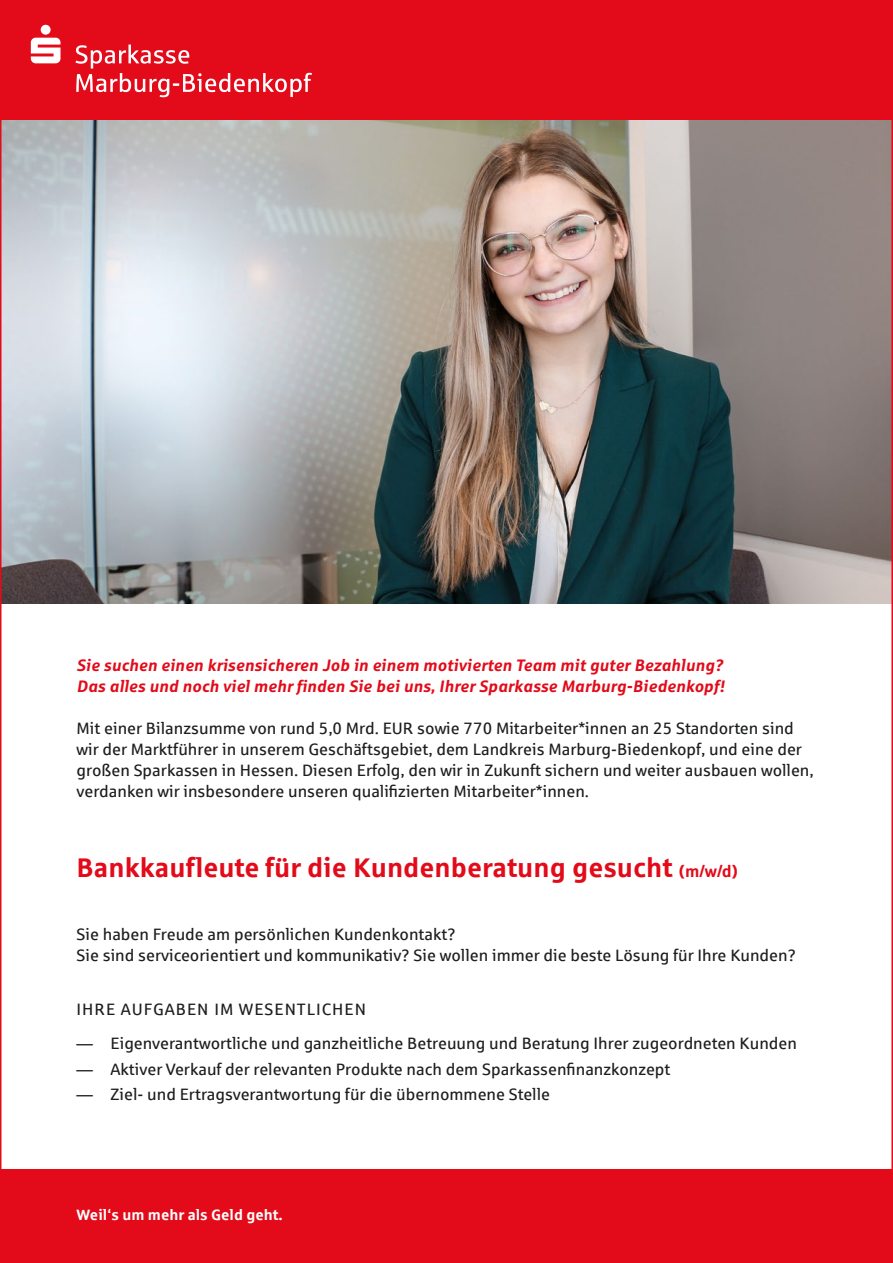
<style>
.page{position:relative;width:893px;height:1263px;background:#fff}
.page>*{position:absolute;margin:0;border:0;box-sizing:border-box;transform-origin:0 0}
.t1{font:700 27px "Sparkasse Rg";color:#e30a19}
.t2{font:16.5px/21px "Sparkasse Rg Regular 2";color:#1d1e1f}
.t3{font:italic 700 16.5px/21px "Sparkasse Rg";color:#e30a19}
.t4{font:16.5px "Sparkasse Rg";color:#1d1e1f}
.t5{font:16.5px "Sparkasse Rg Regular 2";letter-spacing:.06em;color:#1d1e1f}
.t6{font:700 15px "Sparkasse Rg";color:#fff}
.s1{font-size:16.5px}
</style>
<div class="page">
<img style="left:3px;top:119px;width:887px;height:485px">
<div style="left:0;top:0;width:893px;height:119px;background:#e30a19"></div>
<svg style="left:31px;top:25px;width:281px;height:72px"></svg>
<div style="left:0;top:1169px;width:893px;height:94px;background:#e30a19"></div>
<p class="t3" style="left:77px;top:654px;width:649px">Sie suchen einen krisensicheren Job in einem motivierten Team mit guter Bezahlung?<br>Das alles und noch viel mehr finden Sie bei uns, Ihrer Sparkasse Marburg-Biedenkopf!</p>
<p class="t2" style="left:77px;top:718px;width:739px">Mit einer Bilanzsumme von rund 5,0 Mrd. EUR sowie 770 Mitarbeiter*innen an 25 Standorten sind wir der Marktführer in unserem Geschäftsgebiet, dem Landkreis Marburg-Biedenkopf, und eine der großen Sparkassen in Hessen. Diesen Erfolg, den wir in Zukunft sichern und weiter ausbauen wollen,</p>
<p class="t4" style="left:77px;top:781px;width:514px">verdanken wir insbesondere unseren qualifizierten Mitarbeiter*innen.</p>
<h1 class="t1" style="left:77px;top:850px;width:663px">Bankkaufleute für die Kundenberatung gesucht <span class="s1">(m/w/d)</span></h1>
<p class="t2" style="left:77px;top:923px;width:721px">Sie haben Freude am persönlichen Kundenkontakt?<br>Sie sind serviceorientiert und kommunikativ? Sie wollen immer die beste Lösung für Ihre Kunden?</p>
<p class="t5" style="left:77px;top:999px;width:291px">IHRE AUFGABEN IM WESENTLICHEN</p>
<p class="t2" style="left:77px;top:1032px;width:722px">— Eigenverantwortliche und ganzheitliche Betreuung und Beratung Ihrer zugeordneten Kunden</p>
<p class="t4" style="left:77px;top:1058px;width:595px">— Aktiver Verkauf der relevanten Produkte nach dem Sparkassenfi nanzkonzept</p>
<p class="t2" style="left:77px;top:1083px;width:475px">— Ziel- und Ertragsverantwortung für die übernommene Stelle</p>
<p class="t6" style="left:77px;top:1205px;width:208px">Weil‘s um mehr als Geld geht.</p>
</div>
